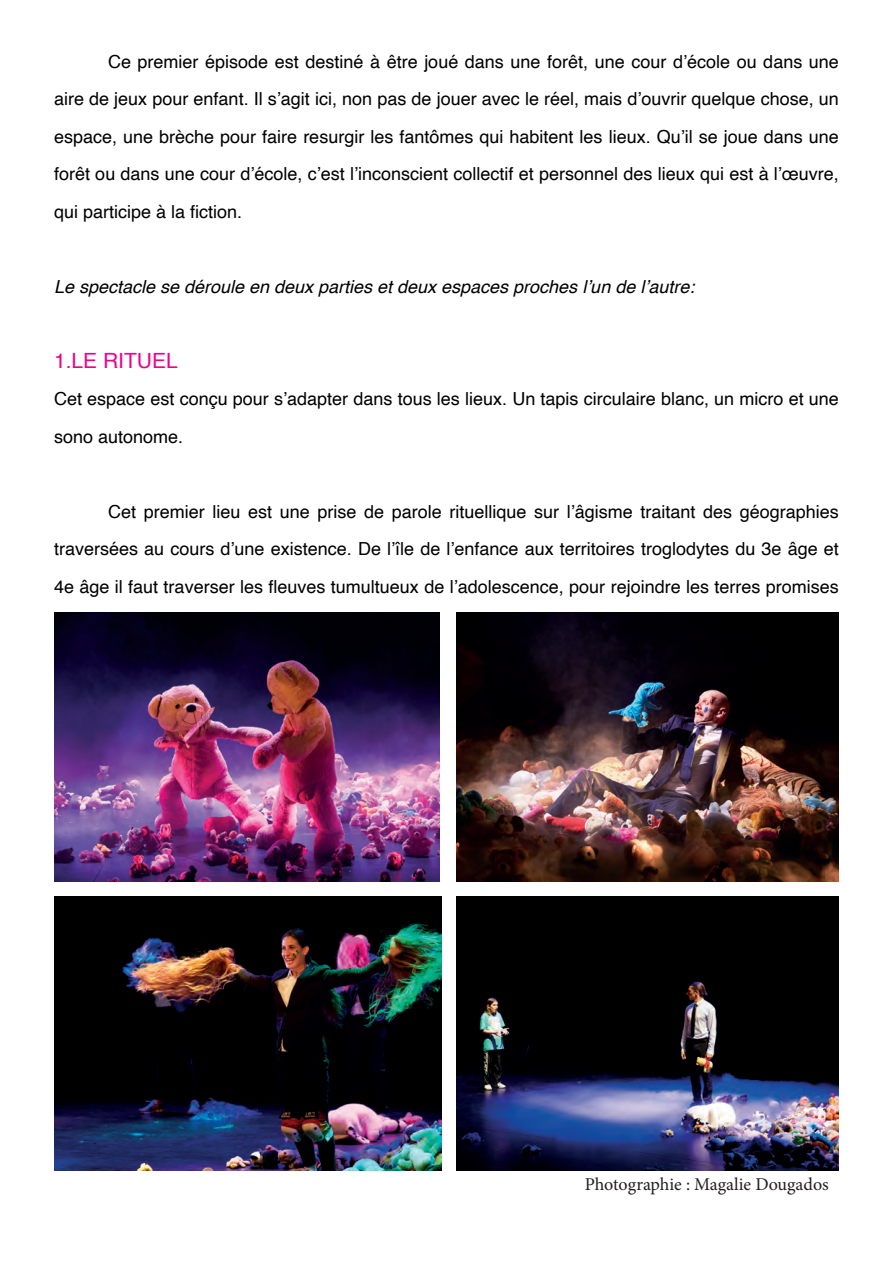
<style>
.page{position:relative;width:893px;height:1263px;background:#fff}
.page>*{position:absolute;margin:0;border:0;box-sizing:border-box;transform-origin:0 0}
.t1{font:21px "Helvetica";color:#ed028c}
.t2{font:18px/37.5px "Helvetica";color:#000;text-align:justify}
.t3{font:italic 18px "Helvetica";color:#000}
.t4{font:18px "Minion Pro";color:#231f20}
</style>
<div class="page">
<img style="left:457px;top:612px;width:382px;height:269px">
<img style="left:54px;top:612px;width:386px;height:269px">
<img style="left:54px;top:896px;width:387px;height:275px">
<img style="left:457px;top:896px;width:382px;height:274px">
<p class="t2" style="left:54px;top:43px;width:786px;text-indent:54px">Ce premier épisode est destiné à être joué dans une forêt, une cour d’école ou dans une aire de jeux pour enfant. Il s’agit ici, non pas de jouer avec le réel, mais d’ouvrir quelque chose, un espace, une brèche pour faire resurgir les fantômes qui habitent les lieux. Qu’il se joue dans une forêt ou dans une cour d’école, c’est l’inconscient collectif et personnel des lieux qui est à l’œuvre, qui participe à la fiction.</p>
<p class="t3" style="left:54px;top:272px;width:642px">Le spectacle se déroule en deux parties et deux espaces proches l’un de l’autre:</p>
<p class="t1" style="left:54px;top:344px;width:125px">1.LE RITUEL</p>
<p class="t2" style="left:54px;top:380px;width:786px">Cet espace est conçu pour s’adapter dans tous les lieux. Un tapis circulaire blanc, un micro et une sono autonome.</p>
<p class="t2" style="left:54px;top:493px;width:786px;text-indent:54px">Cet premier lieu est une prise de parole rituellique sur l’âgisme traitant des géographies traversées au cours d’une existence. De l’île de l’enfance aux territoires troglodytes du 3e âge et 4e âge il faut traverser les fleuves tumultueux de l’adolescence, pour rejoindre les terres promises</p>
<p class="t4" style="left:585px;top:1172px;width:246px">Photographie : Magalie Dougados</p>
</div>
